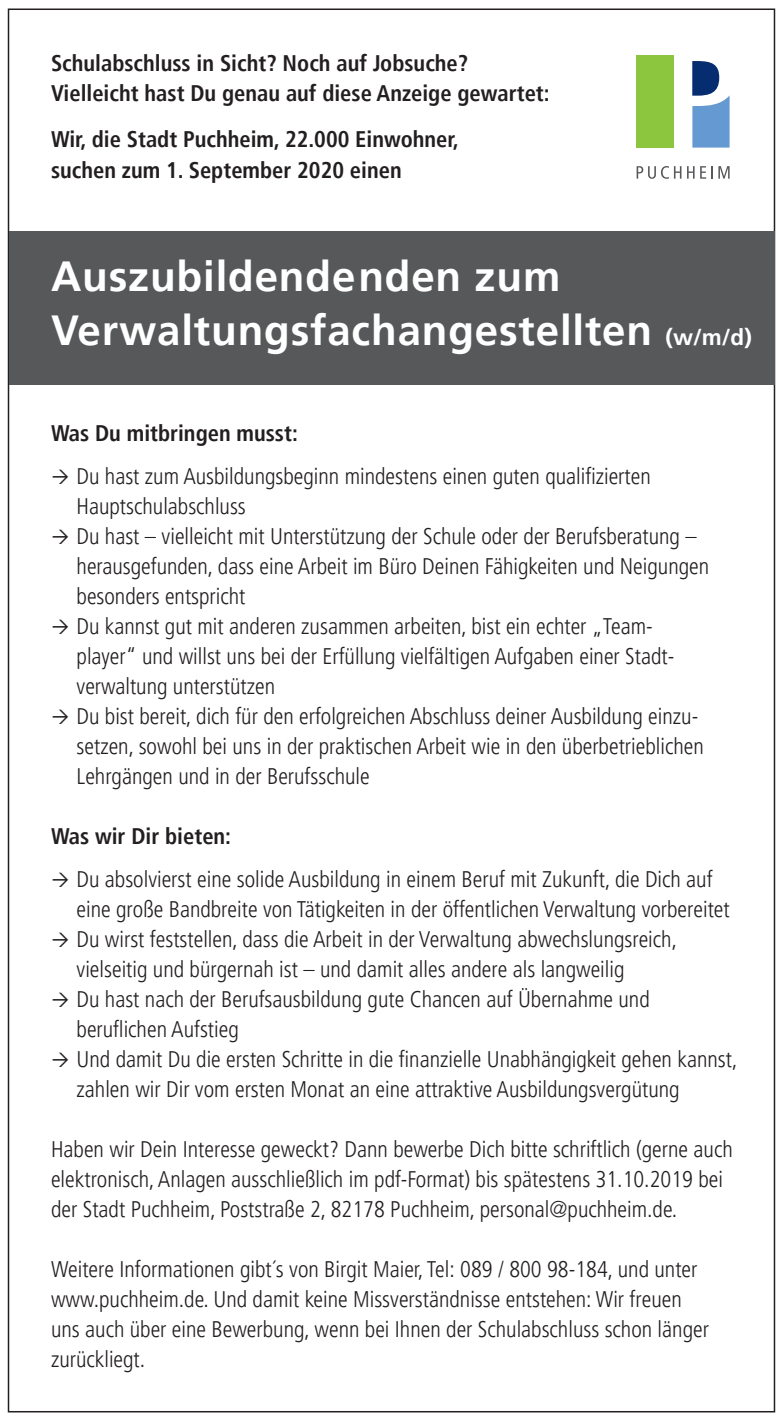
<style>
.page{position:relative;width:783px;height:1421px;background:#fff}
.page>*{position:absolute;margin:0;border:0;box-sizing:border-box;transform-origin:0 0}
.t1{font:700 42px/54px "Frutiger LT Pro";letter-spacing:.02em;color:#fff}
.t2{font:300 condensed 22.5px/30px "Frutiger LT Pro";color:#231f20}
.t3{font:700 condensed 22.5px/30px "Frutiger LT Pro";color:#231f20}
.s1{font-size:22.5px}
</style>
<div class="page">
<div style="left:9px;top:231px;width:765px;height:153px;background:#57585a"></div>
<div style="left:636px;top:55px;width:37px;height:93px;background:#8bc63e"></div>
<svg style="left:692px;top:61px;width:37px;height:87px"></svg>
<svg style="left:636px;top:166px;width:58px;height:13px"></svg>
<svg style="left:700px;top:166px;width:12px;height:13px"></svg>
<svg style="left:718px;top:166px;width:11px;height:13px"></svg>
<p class="t3" style="left:51px;top:49px;width:500px">Schulabschluss in Sicht? Noch auf Jobsuche?<br>Vielleicht hast Du genau auf diese Anzeige gewartet:</p>
<p class="t3" style="left:51px;top:125px;width:409px">Wir, die Stadt Puchheim, 22.000 Einwohner, suchen zum 1. September 2020 einen</p>
<h1 class="t1" style="left:51px;top:249px;width:702px">Auszubildendenden zum<br>Verwaltungsfachangestellten <span class="s1">(w/m/d)</span></h1>
<p class="t3" style="left:51px;top:418px;width:248px">Was Du mitbringen musst:</p>
<p class="t2" style="left:77px;top:461px;width:634px">Du hast zum Ausbildungsbeginn mindestens einen guten qualifizierten Hauptschulabschluss<br>Du hast – vielleicht mit Unterstützung der Schule oder der Berufsberatung – herausgefunden, dass eine Arbeit im Büro Deinen Fähigkeiten und Neigungen besonders entspricht<br>Du kannst gut mit anderen zusammen arbeiten, bist ein echter „Team&shy;player“ und willst uns bei der Erfüllung vielfältigen Aufgaben einer Stadt&shy;verwaltung unterstützen<br>Du bist bereit, dich für den erfolgreichen Abschluss deiner Ausbildung einzu&shy;setzen, sowohl bei uns in der praktischen Arbeit wie in den überbetrieblichen Lehrgängen und in der Berufsschule</p>
<p class="t3" style="left:51px;top:821px;width:181px">Was wir Dir bieten:</p>
<p class="t2" style="left:77px;top:864px;width:662px">Du absolvierst eine solide Ausbildung in einem Beruf mit Zukunft, die Dich auf eine große Bandbreite von Tätigkeiten in der öffentlichen Verwaltung vorbereitet Du wirst feststellen, dass die Arbeit in der Verwaltung abwechslungsreich, vielseitig und bürgernah ist – und damit alles andere als langweilig<br>Du hast nach der Berufsausbildung gute Chancen auf Übernahme und beruflichen Aufstieg<br>Und damit Du die ersten Schritte in die finanzielle Unabhängigkeit gehen kannst, zahlen wir Dir vom ersten Monat an eine attraktive Ausbildungsvergütung</p>
<p class="t2" style="left:51px;top:1134px;width:683px">Haben wir Dein Interesse geweckt? Dann bewerbe Dich bitte schriftlich (gerne auch elektronisch, Anlagen ausschließlich im pdf-Format) bis spätestens 31.10.2019 bei der Stadt Puchheim, Poststraße 2, 82178 Puchheim, personal@puchheim.de.</p>
<p class="t2" style="left:51px;top:1254px;width:659px">Weitere Informationen gibt´s von Birgit Maier, Tel: 089 / 800 98-184, und unter www.puchheim.de. Und damit keine Missverständnisse entstehen: Wir freuen uns auch über eine Bewerbung, wenn bei Ihnen der Schulabschluss schon länger zurückliegt.</p>
</div>
